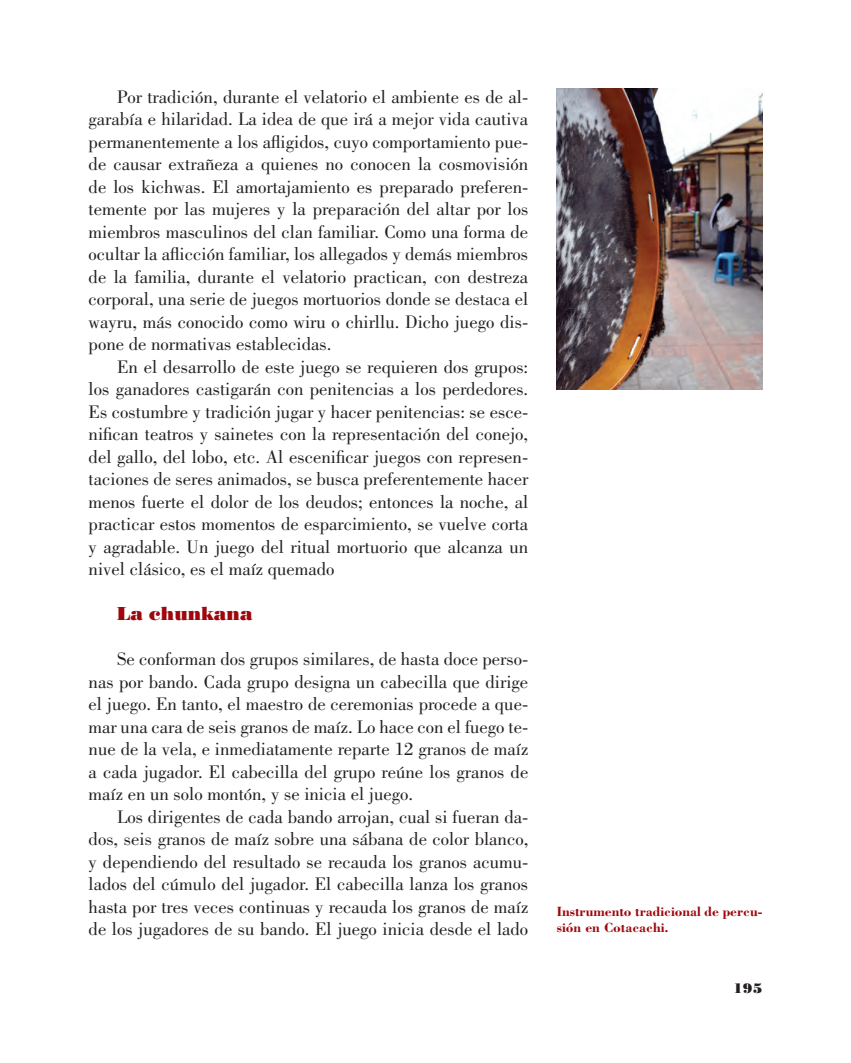
<style>
.page{position:relative;width:851px;height:1063px;background:#fff}
.page>*{position:absolute;margin:0;border:0;box-sizing:border-box;transform-origin:0 0}
.t1{font:18.75px/22.5px "Bodoni";color:#231f20;text-align:justify}
.t2{font:18.75px "Bodoni Poster";color:#9d070d}
.t3{font:700 13.75px/16.5px "Bodoni";color:#9d070d}
.t4{font:13.75px "Bodoni Poster";color:#231f20}
</style>
<div class="page">
<img style="left:556px;top:89px;width:206px;height:301px">
<p class="t1" style="left:89px;top:85px;width:441px;text-indent:28px">Por tradición, durante el velatorio el ambiente es de al&shy;garabía e hilaridad. La idea de que irá a mejor vida cautiva permanentemente a los afligidos, cuyo comportamiento pue&shy;de causar extrañeza a quienes no conocen la cosmovisión de los kichwas. El amortajamiento es preparado preferen&shy;temente por las mujeres y la preparación del altar por los miembros masculinos del clan familiar. Como una forma de ocultar la aflicción familiar, los allegados y demás miembros de la familia, durante el velatorio practican, con destreza corporal, una serie de juegos mortuorios donde se destaca el wayru, más conocido como wiru o chirllu. Dicho juego dis&shy;pone de normativas establecidas.</p>
<p class="t1" style="left:89px;top:355px;width:441px;text-indent:28px">En el desarrollo de este juego se requieren dos grupos: los ganadores castigarán con penitencias a los perdedores.<br>Es costumbre y tradición jugar y hacer penitencias: se esce&shy;nifican teatros y sainetes con la representación del conejo, del gallo, del lobo, etc. Al escenificar juegos con represen&shy;taciones de seres animados, se busca preferentemente hacer menos fuerte el dolor de los deudos; entonces la noche, al practicar estos momentos de esparcimiento, se vuelve corta y agradable. Un juego del ritual mortuorio que alcanza un nivel clásico, es el maíz quemado</p>
<p class="t2" style="left:117px;top:602px;width:137px">La chunkana</p>
<p class="t1" style="left:89px;top:648px;width:441px;text-indent:28px">Se conforman dos grupos similares, de hasta doce perso&shy;nas por bando. Cada grupo designa un cabecilla que dirige el juego. En tanto, el maestro de ceremonias procede a que&shy;mar una cara de seis granos de maíz. Lo hace con el fuego te&shy;nue de la vela, e inmediatamente reparte 12 granos de maíz a cada jugador. El cabecilla del grupo reúne los granos de maíz en un solo montón, y se inicia el juego.</p>
<p class="t1" style="left:89px;top:805px;width:441px;text-indent:28px">Los dirigentes de cada bando arrojan, cual si fueran da&shy;dos, seis granos de maíz sobre una sábana de color blanco, y dependiendo del resultado se recauda los granos acumu&shy;lados del cúmulo del jugador. El cabecilla lanza los granos hasta por tres veces continuas y recauda los granos de maíz de los jugadores de su bando. El juego inicia desde el lado</p>
<p class="t3" style="left:556px;top:903px;width:207px">Instrumento tradicional de percu&shy;sión en Cotacachi.</p>
<p class="t4" style="left:733px;top:980px;width:30px">195</p>
</div>
